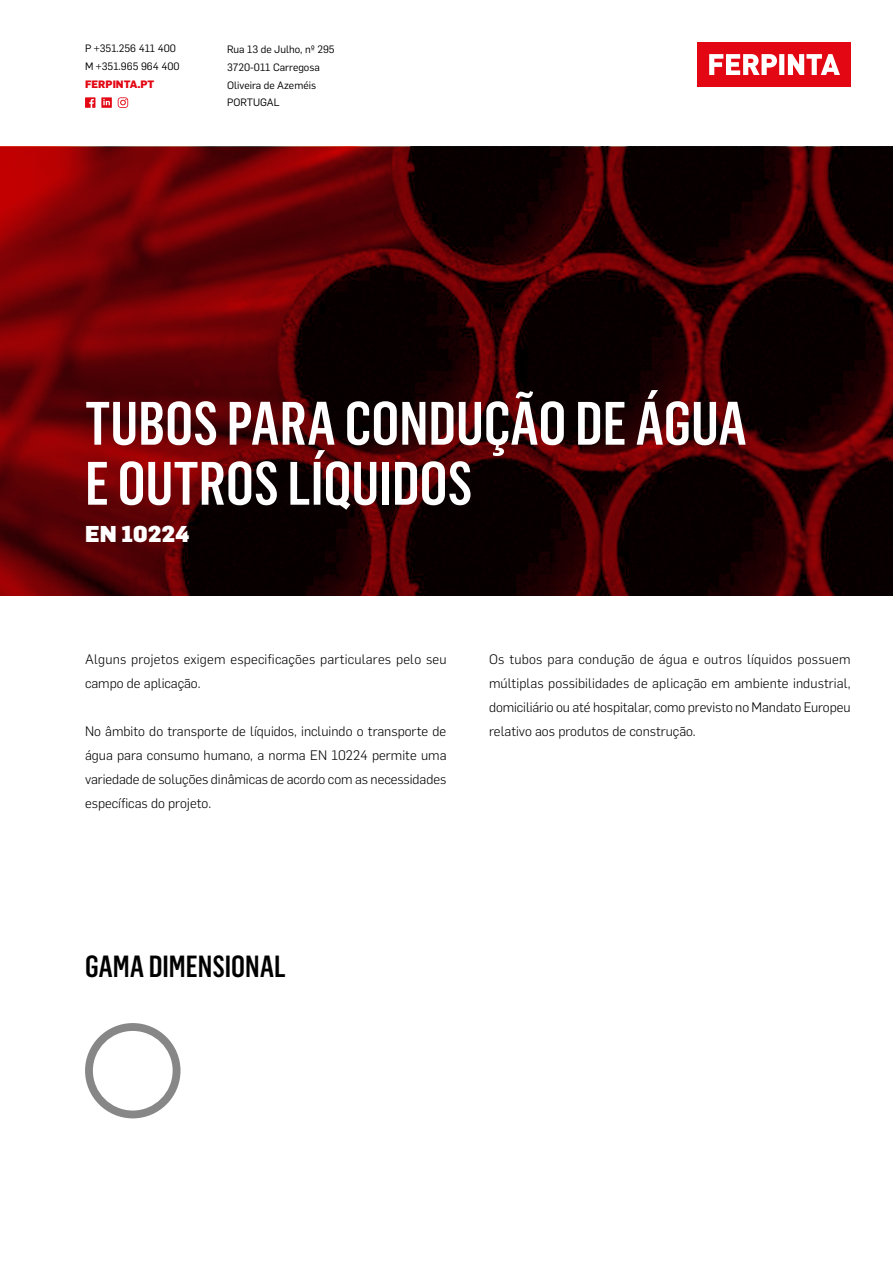
<style>
.page{position:relative;width:893px;height:1263px;background:#fff}
.page>*{position:absolute;margin:0;border:0;box-sizing:border-box;transform-origin:0 0}
.t1{font:500 60px/60px "Flama Condensed";color:#fff}
.t2{font:500 30px "Flama Condensed";color:#000}
.t3{font:900 22.5px "Flama";color:#fff}
.t4{font:300 13.5px/24px "Flama";color:#000;text-align:justify}
.t5{font:10.5px/18px "Flama";color:#000}
.t6{font:800 10.5px "Flama";color:#e30613}
</style>
<div class="page">
<img style="left:0;top:147px;width:893px;height:448px">
<svg style="left:85px;top:1023px;width:95px;height:95px"></svg>
<div style="left:696px;top:43px;width:154px;height:44px;background:#e30613"></div>
<svg style="left:709px;top:54px;width:131px;height:21px"></svg>
<svg style="left:85px;top:97px;width:10px;height:11px"></svg>
<svg style="left:101px;top:97px;width:11px;height:11px"></svg>
<svg style="left:118px;top:97px;width:10px;height:11px"></svg>
<p class="t5" style="left:85px;top:39px;width:96px">P +351.256 411 400<br>M +351.965 964 400</p>
<p class="t6" style="left:85px;top:77px;width:71px">FERPINTA.PT</p>
<p class="t5" style="left:227px;top:39px;width:109px">Rua 13 de Julho, nº 295<br>3720-011 Carregosa<br>Oliveira de Azeméis<br>PORTUGAL</p>
<h1 class="t1" style="left:85px;top:391px;width:663px">TUBOS PARA CONDUÇÃO DE ÁGUA<br>E OUTROS LÍQUIDOS</h1>
<h3 class="t3" style="left:85px;top:518px;width:106px">EN 10224</h3>
<p class="t4" style="left:85px;top:647px;width:363px">Alguns projetos exigem especificações particulares pelo seu campo de aplicação.</p>
<p class="t4" style="left:85px;top:719px;width:363px">No âmbito do transporte de líquidos, incluindo o transporte de água para consumo humano, a norma EN 10224 permite uma variedade de soluções dinâmicas de acordo com as necessidades específicas do projeto.</p>
<p class="t4" style="left:489px;top:647px;width:363px">Os tubos para condução de água e outros líquidos possuem múltiplas possibilidades de aplicação em ambiente industrial, domiciliário ou até hospitalar, como previsto no Mandato Europeu relativo aos produtos de construção.</p>
<h2 class="t2" style="left:85px;top:948px;width:202px">GAMA DIMENSIONAL</h2>
</div>
